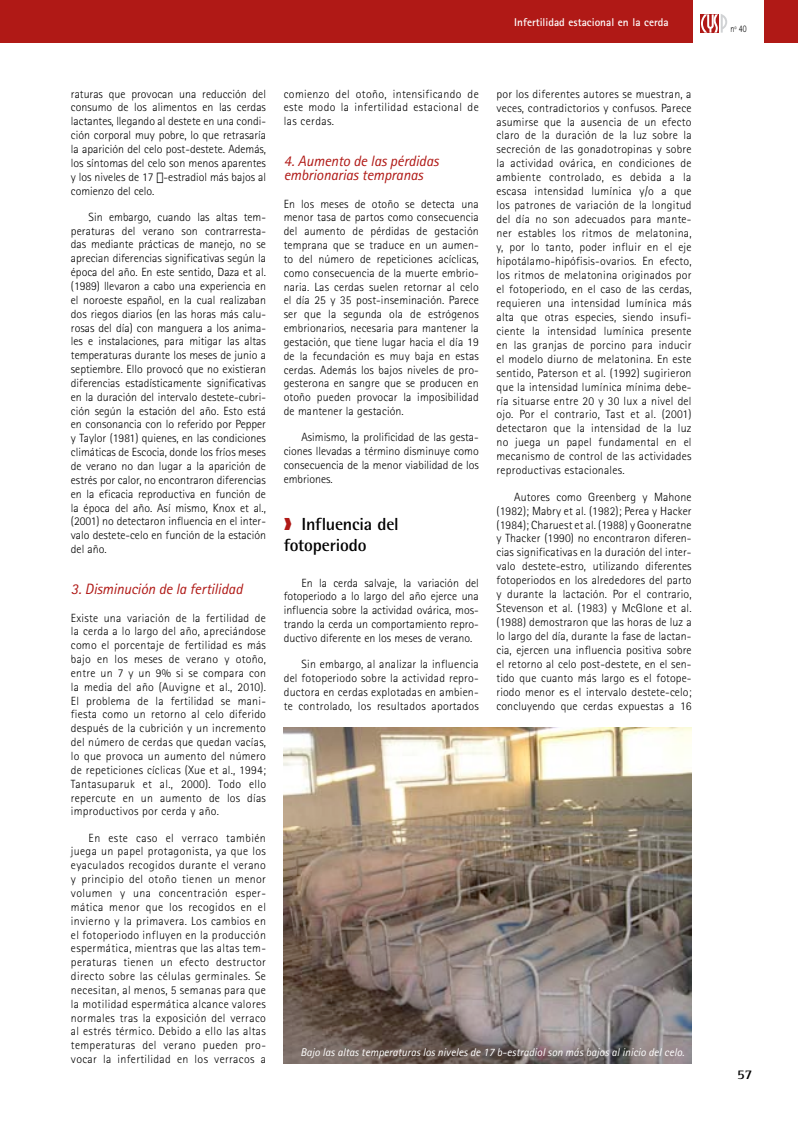
<style>
.page{position:relative;width:798px;height:1134px;background:#fff}
.page>*{position:absolute;margin:0;border:0;box-sizing:border-box;transform-origin:0 0}
.t1{font:700 17.5px/21.1px "Rotis Semi Sans";letter-spacing:-.01em;color:#000}
.p_ladillo_2{font:italic 15px/13.9px "Rotis Sans Serif";letter-spacing:-.01em;color:#b01916}
.t2{font:700 13.75px "Rotis Serif";color:#000}
.texto{font:300 11.88px/13.9px "Rotis Sans Serif";letter-spacing:.01em;color:#000;text-align:justify}
.credito_de_las_fotos{font:italic 11.25px "Rotis Sans Serif";color:#fff}
.t3{font:700 11.25px "Rotis Sans Serif";color:#fff}
.t4{font:300 10px "Rotis Sans Serif";color:#000;scale:.8 1}
.s1{color:#b01916}
</style>
<div class="page">
<div style="left:0;top:0;width:797px;height:43px;background:#b01916"></div>
<div style="left:693px;top:0;width:71px;height:45px;background:#fff"></div>
<svg style="left:700px;top:14px;width:27px;height:19px"></svg>
<img style="left:283px;top:728px;width:408px;height:335px">
<p class="t3" style="left:514px;top:15px;width:156px">Infertilidad estacional en la cerda</p>
<p class="texto" style="left:71px;top:87px;width:196px">raturas que provocan una reducción del consumo de los alimentos en las cerdas lactantes, llegando al destete en una condi&shy;ción corporal muy pobre, lo que retrasaría la aparición del celo post-destete. Además, los síntomas del celo son menos aparentes y los niveles de 17 -estradiol más bajos al comienzo del celo.</p>
<p class="texto" style="left:71px;top:210px;width:196px;text-indent:18px">Sin embargo, cuando las altas tem&shy;peraturas del verano son contrarresta&shy;das mediante prácticas de manejo, no se aprecian diferencias significativas según la época del año. En este sentido, Daza et al. (1989) llevaron a cabo una experiencia en el noroeste español, en la cual realizaban dos riegos diarios (en las horas más calu&shy;rosas del día) con manguera a los anima&shy;les e instalaciones, para mitigar las altas temperaturas durante los meses de junio a septiembre. Ello provocó que no existieran diferencias estadísticamente significativas en la duración del intervalo destete-cubri&shy;ción según la estación del año. Esto está en consonancia con lo referido por Pepper y Taylor (1981) quienes, en las condiciones climáticas de Escocia, donde los fríos meses de verano no dan lugar a la aparición de estrés por calor, no encontraron diferencias en la eficacia reproductiva en función de la época del año. Así mismo, Knox et al., (2001) no detectaron influencia en el inter&shy;valo destete-celo en función de la estación del año.</p>
<p class="p_ladillo_2" style="left:71px;top:582px;width:173px">3. Disminución de la fertilidad</p>
<p class="texto" style="left:71px;top:611px;width:196px">Existe una variación de la fertilidad de la cerda a lo largo del año, apreciándose como el porcentaje de fertilidad es más bajo en los meses de verano y otoño, entre un 7 y un 9% si se compara con la media del año (Auvigne et al., 2010).<br>El problema de la fertilidad se mani&shy;fiesta como un retorno al celo diferido después de la cubrición y un incremento del número de cerdas que quedan vacías, lo que provoca un aumento del número de repeticiones cíclicas (Xue et al., 1994; Tantasuparuk et al., 2000). Todo ello repercute en un aumento de los días improductivos por cerda y año.</p>
<p class="texto" style="left:71px;top:831px;width:196px;text-indent:18px">En este caso el verraco también juega un papel protagonista, ya que los eyaculados recogidos durante el verano y principio del otoño tienen un menor volumen y una concentración esper&shy;mática menor que los recogidos en el invierno y la primavera. Los cambios en el fotoperiodo influyen en la producción espermática, mientras que las altas tem&shy;peraturas tienen un efecto destructor directo sobre las células germinales. Se necesitan, al menos, 5 semanas para que la motilidad espermática alcance valores normales tras la exposición del verraco al estrés térmico. Debido a ello las altas temperaturas del verano pueden pro&shy;vocar la infertilidad en los verracos a</p>
<p class="texto" style="left:283px;top:87px;width:196px">comienzo del otoño, intensificando de este modo la infertilidad estacional de las cerdas.</p>
<p class="p_ladillo_2" style="left:283px;top:154px;width:156px">4. Aumento de las pérdidas embrionarias tempranas</p>
<p class="texto" style="left:283px;top:197px;width:196px">En los meses de otoño se detecta una menor tasa de partos como consecuencia del aumento de pérdidas de gestación temprana que se traduce en un aumen&shy;to del número de repeticiones acíclicas, como consecuencia de la muerte embrio&shy;naria. Las cerdas suelen retornar al celo el día 25 y 35 post-inseminación. Parece ser que la segunda ola de estrógenos embrionarios, necesaria para mantener la gestación, que tiene lugar hacia el día 19 de la fecundación es muy baja en estas cerdas. Además los bajos niveles de pro&shy;gesterona en sangre que se producen en otoño pueden provocar la imposibilidad de mantener la gestación.</p>
<p class="texto" style="left:283px;top:430px;width:196px;text-indent:18px">Asimismo, la prolificidad de las gesta&shy;ciones llevadas a término disminuye como consecuencia de la menor viabilidad de los embriones.</p>
<p class="t1" style="left:283px;top:514px;width:116px"><span class="s1">❱</span> Influencia del fotoperiodo</p>
<p class="texto" style="left:283px;top:576px;width:196px;text-indent:18px">En la cerda salvaje, la variación del fotoperiodo a lo largo del año ejerce una influencia sobre la actividad ovárica, mos&shy;trando la cerda un comportamiento repro&shy;ductivo diferente en los meses de verano.</p>
<p class="texto" style="left:283px;top:657px;width:196px;text-indent:18px">Sin embargo, al analizar la influencia del fotoperiodo sobre la actividad repro&shy;ductora en cerdas explotadas en ambien&shy;te controlado, los resultados aportados</p>
<p class="texto" style="left:496px;top:87px;width:196px">por los diferentes autores se muestran, a veces, contradictorios y confusos. Parece asumirse que la ausencia de un efecto claro de la duración de la luz sobre la secreción de las gonadotropinas y sobre la actividad ovárica, en condiciones de ambiente controlado, es debida a la escasa intensidad lumínica y/o a que los patrones de variación de la longitud del día no son adecuados para mante&shy;ner estables los ritmos de melatonina, y, por lo tanto, poder influir en el eje hipotálamo-hipófisis-ovarios. En efecto, los ritmos de melatonina originados por el fotoperiodo, en el caso de las cerdas, requieren una intensidad lumínica más alta que otras especies, siendo insufi&shy;ciente la intensidad lumínica presente en las granjas de porcino para inducir el modelo diurno de melatonina. En este sentido, Paterson et al. (1992) sugirieron que la intensidad lumínica mínima debe&shy;ría situarse entre 20 y 30 lux a nivel del ojo. Por el contrario, Tast et al. (2001) detectaron que la intensidad de la luz no juega un papel fundamental en el mecanismo de control de las actividades reproductivas estacionales.</p>
<p class="texto" style="left:496px;top:490px;width:196px;text-indent:18px">Autores como Greenberg y Mahone (1982); Mabry et al. (1982); Perea y Hacker (1984); Charuest et al. (1988) y Gooneratne y Thacker (1990) no encontraron diferen&shy;cias significativas en la duración del inter&shy;valo destete-estro, utilizando diferentes fotoperiodos en los alrededores del parto y durante la lactación. Por el contrario, Stevenson et al. (1983) y McGlone et al. (1988) demostraron que las horas de luz a lo largo del día, durante la fase de lactan&shy;cia, ejercen una influencia positiva sobre el retorno al celo post-destete, en el sen&shy;tido que cuanto más largo es el fotope&shy;riodo menor es el intervalo destete-celo; concluyendo que cerdas expuestas a 16</p>
<p class="credito_de_las_fotos" style="left:300px;top:1045px;width:385px">Bajo las altas temperaturas los niveles de 17 b-estradiol son más bajos al inicio del celo.</p>
<p class="t4" style="left:730px;top:23px;width:22px">nº 40</p>
<p class="t2" style="left:736px;top:1066px;width:17px">57</p>
</div>
